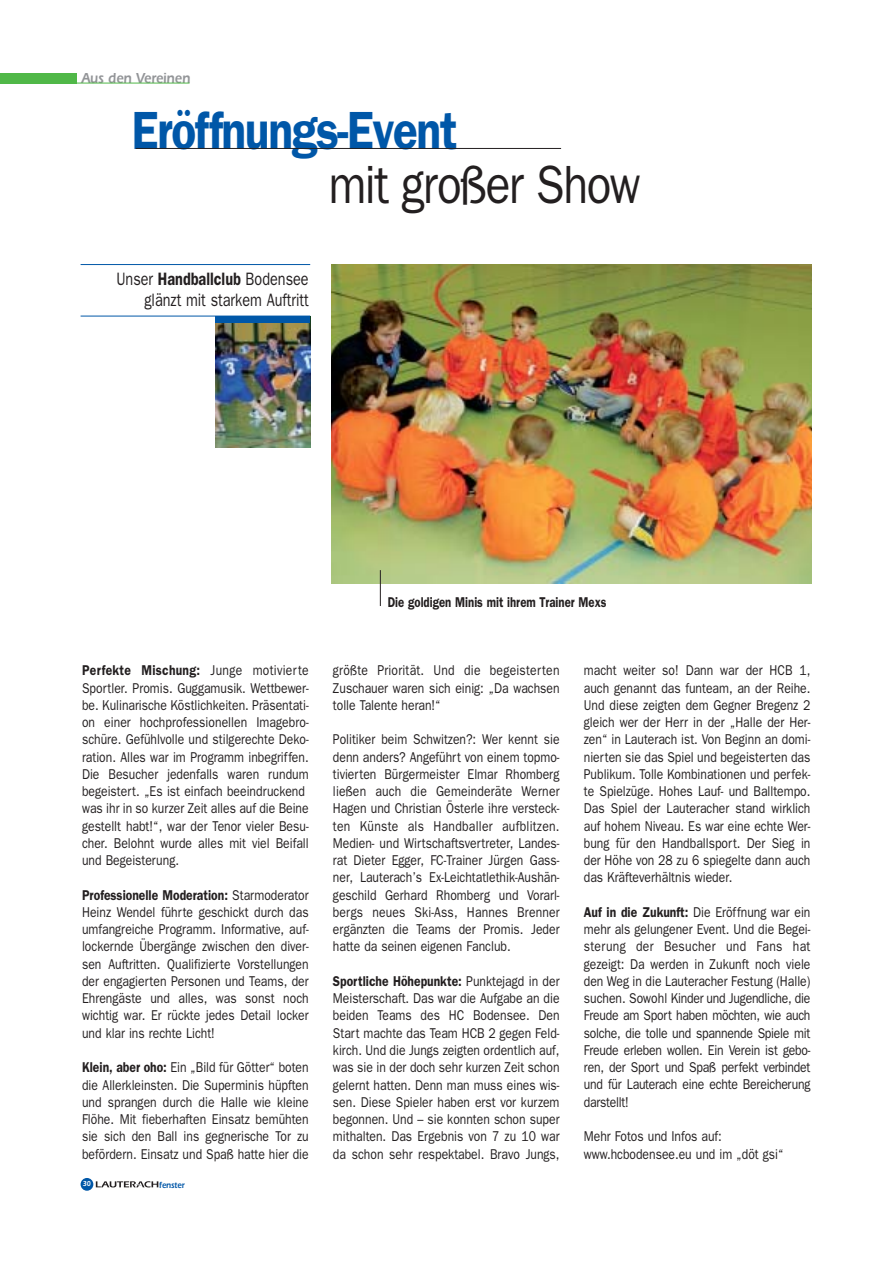
<style>
.page{position:relative;width:893px;height:1263px;background:#fff}
.page>*{position:absolute;margin:0;border:0;box-sizing:border-box;transform-origin:0 0}
.t1{font:600 54px "Franklin Gothic";letter-spacing:-.03em;color:#0057a8;scale:.85 1}
.t2{font:54px "Franklin Gothic";letter-spacing:-.03em;color:#231f20;scale:.85 1}
.t3{font:18px/21.6px "Franklin Gothic";color:#231f20;text-align:right;scale:.8 1}
.t4{font:600 15px "Itc Eras";color:#939598;scale:.85 1}
.t5{font:14.25px/17.2px "Franklin Gothic";color:#231f20;text-align:justify;scale:.85 1}
.t6{font:600 14.25px "Franklin Gothic";color:#231f20;scale:.8 1}
.t7{font:600 9px "Itc Eras";color:#0057a8;scale:.85 1}
.t8{font:600 7.5px "Itc Eras";color:#fff;scale:.85 1}
.s1{font-weight:600}
</style>
<div class="page">
<hr style="left:81px;top:264px;width:229px;height:1px;background:#0057a8">
<hr style="left:81px;top:316px;width:229px;height:1px;background:#0057a8">
<img style="left:216px;top:323px;width:94px;height:124px">
<img style="left:331px;top:264px;width:481px;height:319px">
<hr style="left:136px;top:148px;width:425px;height:1px;background:#231f20">
<div style="left:0;top:73px;width:76px;height:10px;background:#50b848"></div>
<hr style="left:75px;top:83px;width:115px;height:1px;background:#50b848">
<div style="left:81px;top:1178px;width:12px;height:13px;background:#0057a8;border-radius:50%"></div>
<svg style="left:96px;top:1181px;width:62px;height:6px"></svg>
<hr style="left:380px;top:570px;width:1px;height:36px;background:#231f20">
<div style="left:216px;top:316px;width:94px;height:7px;background:#0057a8"></div>
<p class="t4" style="left:81px;top:73px;width:130px">Aus den Vereinen</p>
<h1 class="t1" style="left:132px;top:111px;width:385px">Eröffnungs-Event</h1>
<h1 class="t2" style="left:329px;top:165px;width:368px">mit großer Show</h1>
<p class="t3" style="left:116px;top:269px;width:242px">Unser <span class="s1">Handballclub</span> Bodensee glänzt mit starkem Auftritt</p>
<p class="t5" style="left:82px;top:663px;width:268px;text-align:left"><span class="s1">Perfekte Mischung:</span> Junge motivierte Sportler. Promis. Guggamusik. Wettbewer&shy;be. Kulinarische Köstlichkeiten. Präsentati&shy;on einer hochprofessionellen Imagebro&shy;schüre. Gefühlvolle und stilgerechte Deko&shy;ration. Alles war im Programm inbegriffen.<br>Die Besucher jedenfalls waren rundum begeistert. „Es ist einfach beeindruckend was ihr in so kurzer Zeit alles auf die Beine gestellt habt!“, war der Tenor vieler Besu&shy;cher. Belohnt wurde alles mit viel Beifall und Begeisterung.</p>
<p class="t5" style="left:82px;top:887px;width:268px"><span class="s1">Professionelle Moderation:</span> Starmoderator Heinz Wendel führte geschickt durch das umfangreiche Programm. Informative, auf&shy;lockernde Übergänge zwischen den diver&shy;sen Auftritten. Qualifizierte Vorstellungen der engagierten Personen und Teams, der Ehrengäste und alles, was sonst noch wichtig war. Er rückte jedes Detail locker und klar ins rechte Licht!</p>
<p class="t5" style="left:82px;top:1060px;width:268px"><span class="s1">Klein, aber oho:</span> Ein „Bild für Götter“ boten die Allerkleinsten. Die Superminis hüpften und sprangen durch die Halle wie kleine Flöhe. Mit fieberhaften Einsatz bemühten sie sich den Ball ins gegnerische Tor zu befördern. Einsatz und Spaß hatte hier die</p>
<p class="t8" style="left:83px;top:1181px;width:11px">30</p>
<p class="t7" style="left:159px;top:1181px;width:31px">fenster</p>
<p class="t6" style="left:388px;top:597px;width:275px">Die goldigen Minis mit ihrem Trainer Mexs</p>
<p class="t5" style="left:333px;top:663px;width:268px">größte Priorität. Und die begeisterten Zuschauer waren sich einig: „Da wachsen tolle Talente heran!“</p>
<p class="t5" style="left:333px;top:732px;width:268px">Politiker beim Schwitzen?: Wer kennt sie denn anders? Angeführt von einem topmo&shy;tivierten Bürgermeister Elmar Rhomberg ließen auch die Gemeinderäte Werner Hagen und Christian Österle ihre versteck&shy;ten Künste als Handballer aufblitzen.<br>Medien- und Wirtschaftsvertreter, Landes&shy;rat Dieter Egger, FC-Trainer Jürgen Gass&shy;ner, Lauterach’s Ex-Leichtatlethik-Aushän&shy;geschild Gerhard Rhomberg und Vorarl&shy;bergs neues Ski-Ass, Hannes Brenner ergänzten die Teams der Promis. Jeder hatte da seinen eigenen Fanclub.</p>
<p class="t5" style="left:333px;top:974px;width:268px"><span class="s1">Sportliche Höhepunkte:</span> Punktejagd in der Meisterschaft. Das war die Aufgabe an die beiden Teams des HC Bodensee. Den Start machte das Team HCB 2 gegen Feld&shy;kirch. Und die Jungs zeigten ordentlich auf, was sie in der doch sehr kurzen Zeit schon gelernt hatten. Denn man muss eines wis&shy;sen. Diese Spieler haben erst vor kurzem begonnen. Und – sie konnten schon super mithalten. Das Ergebnis von 7 zu 10 war da schon sehr respektabel. Bravo Jungs,</p>
<p class="t5" style="left:584px;top:663px;width:268px">macht weiter so! Dann war der HCB 1, auch genannt das funteam, an der Reihe.<br>Und diese zeigten dem Gegner Bregenz 2 gleich wer der Herr in der „Halle der Her&shy;zen“ in Lauterach ist. Von Beginn an domi&shy;nierten sie das Spiel und begeisterten das Publikum. Tolle Kombinationen und perfek&shy;te Spielzüge. Hohes Lauf- und Balltempo.<br>Das Spiel der Lauteracher stand wirklich auf hohem Niveau. Es war eine echte Wer&shy;bung für den Handballsport. Der Sieg in der Höhe von 28 zu 6 spiegelte dann auch das Kräfteverhältnis wieder.</p>
<p class="t5" style="left:584px;top:905px;width:268px"><span class="s1">Auf in die Zukunft:</span> Die Eröffnung war ein mehr als gelungener Event. Und die Begei&shy;sterung der Besucher und Fans hat gezeigt: Da werden in Zukunft noch viele den Weg in die Lauteracher Festung (Halle) suchen. Sowohl Kinder und Jugendliche, die Freude am Sport haben möchten, wie auch solche, die tolle und spannende Spiele mit Freude erleben wollen. Ein Verein ist gebo&shy;ren, der Sport und Spaß perfekt verbindet und für Lauterach eine echte Bereicherung darstellt!</p>
<p class="t5" style="left:584px;top:1129px;width:236px">Mehr Fotos und Infos auf: www.hcbodensee.eu und im „döt gsi“</p>
</div>
